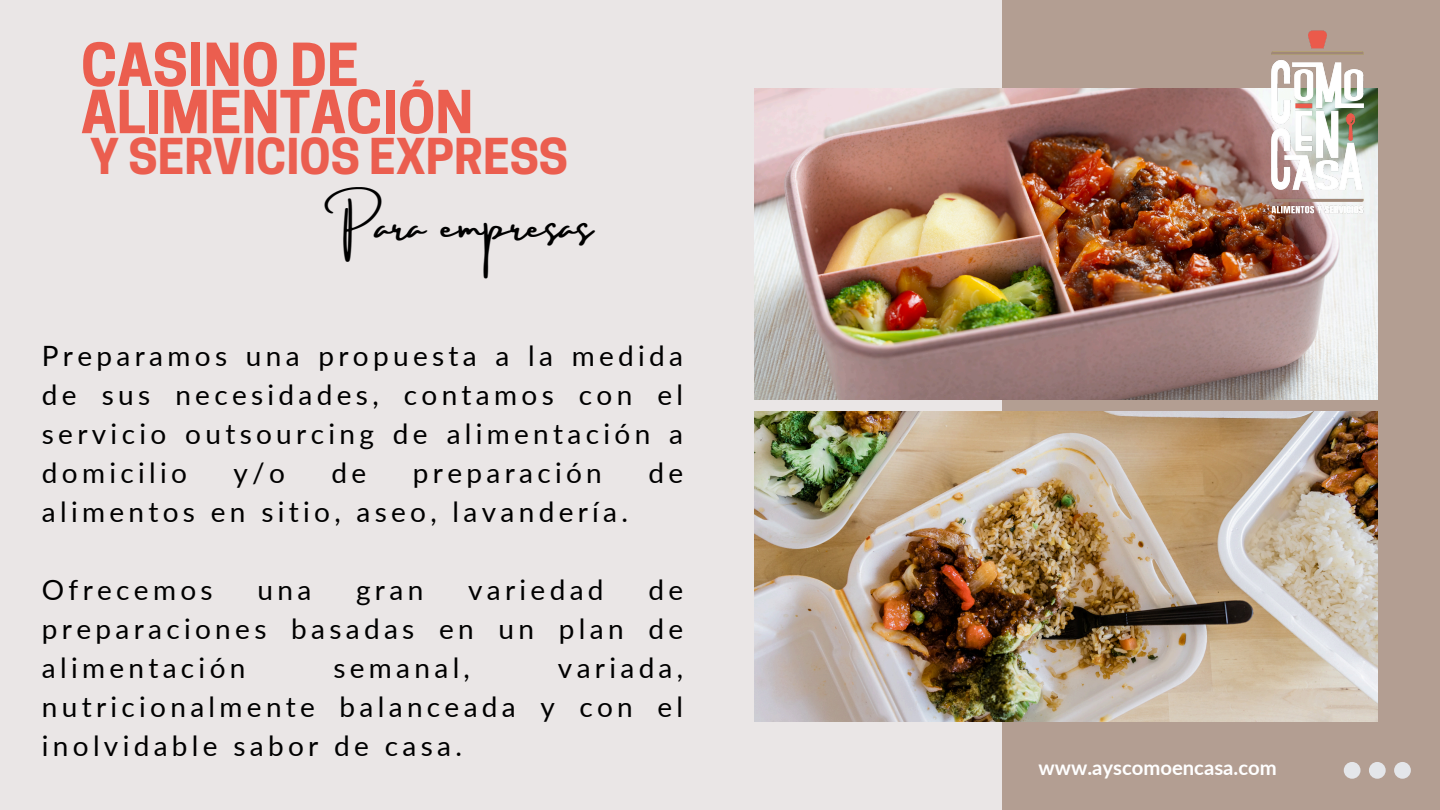
<style>
.page{position:relative;width:1440px;height:810px;background:#eae6e6}
.page>*{position:absolute;margin:0;border:0;box-sizing:border-box;transform-origin:0 0}
.t1{font:700 55.6px/47.2px "Cooper Hewitt";color:#eb5e4f}
.t2{font:700 46.4px "Cooper Hewitt";color:#eb5e4f}
.t3{font:39.7px "Amsterdam Three";color:#000}
.t4{font:28px/39px "Lato";letter-spacing:.155em;color:#000;text-align:justify}
.t5{font:700 20.3px "Lato";color:#fff}
</style>
<div class="page">
<div style="left:1002px;top:0;width:438px;height:810px;background:#b39e92"></div>
<img style="left:754px;top:411px;width:624px;height:311px">
<img style="left:754px;top:89px;width:624px;height:310px">
<img style="left:1195px;top:30px;width:183px;height:214px">
<svg style="left:1344px;top:762px;width:67px;height:16px"></svg>
<p class="t1" style="left:81px;top:48px;width:394px">CASINO DE<br>ALIMENTACIÓN</p>
<p class="t2" style="left:90px;top:139px;width:479px">Y SERVICIOS EXPRESS</p>
<p class="t3" style="left:344px;top:203px;width:250px">Para empresas</p>
<h2 class="t4" style="left:42px;top:335px;width:643px">Preparamos una propuesta a la medida de sus necesidades, contamos con el servicio outsourcing de alimentación a domicilio</h2>
<h2 class="t4" style="left:233px;top:452px;width:53px">y/o</h2>
<h2 class="t4" style="left:332px;top:452px;width:36px">de</h2>
<h2 class="t4" style="left:413px;top:452px;width:191px">preparación</h2>
<h2 class="t4" style="left:648px;top:452px;width:36px">de</h2>
<h2 class="t4" style="left:42px;top:491px;width:588px">alimentos en sitio, aseo, lavandería.</h2>
<h3 class="t4" style="left:42px;top:569px;width:643px;text-indent:607px">de preparaciones basadas en un plan de alimentación</h3>
<h3 class="t4" style="left:42px;top:569px;width:172px">Ofrecemos</h3>
<h3 class="t4" style="left:258px;top:569px;width:55px">una</h3>
<h3 class="t4" style="left:356px;top:569px;width:69px">gran</h3>
<h3 class="t4" style="left:468px;top:569px;width:137px">variedad</h3>
<h3 class="t4" style="left:42px;top:647px;width:643px;text-indent:516px">variada, nutricionalmente balanceada y con el inolvidable sabor de casa.</h3>
<h3 class="t4" style="left:333px;top:647px;width:138px">semanal,</h3>
<h3 class="t5" style="left:1039px;top:755px;width:240px">www.ayscomoencasa.com</h3>
</div>
